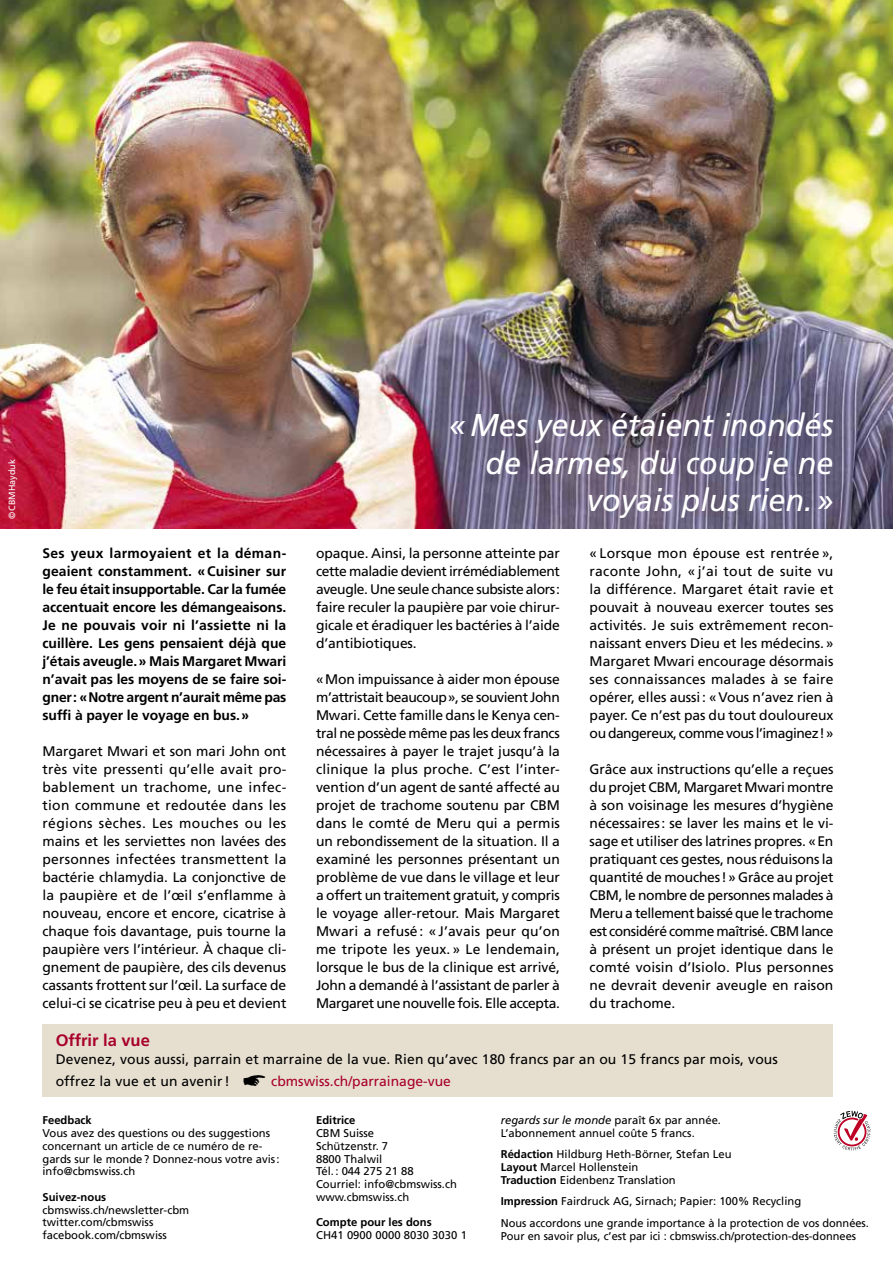
<style>
.page{position:relative;width:893px;height:1263px;background:#fff}
.page>*{position:absolute;margin:0;border:0;box-sizing:border-box;transform-origin:0 0}
.t1{font:italic 31.5px/37.8px "Frutiger LT Com";color:#fff;text-align:right}
.t2{font:700 16.5px "Frutiger LT Com";color:#a8002a}
.t3{font:13.8px/18px "Frutiger LT Com";letter-spacing:-.005em;color:#000;text-align:justify}
.t4{font:700 13.8px/18px "Frutiger LT Com";letter-spacing:-.015em;color:#000;text-align:justify}
.t5{font:13.8px "Frutiger LT Com";color:#a8002a}
.t6{font:11.25px/12.8px "Frutiger LT Com";color:#000}
.t7{font:italic 11.25px "Frutiger LT Com";color:#000}
.t8{font:700 11.25px "Frutiger LT Com";color:#000}
.t9{font:9px "Frutiger LT Com";color:#fff}
.s1{font-weight:700}
.s2{font-style:normal}
</style>
<div class="page">
<img style="left:0;top:0;width:893px;height:528px">
<div style="left:43px;top:1024px;width:790px;height:73px;background:#e6dfd0"></div>
<svg style="left:834px;top:1111px;width:36px;height:39px"></svg>
<p class="t9" style="left:7px;top:519px;width:61px;rotate:-90deg">©CBMHayduk</p>
<p class="t4" style="left:43px;top:544px;width:245px">Ses yeux larmoyaient et la déman&shy;geaient constamment. «Cuisiner sur le feu était insupportable. Car la fumée accentuait encore les démangeaisons.<br>Je ne pouvais voir ni l’assiette ni la cuillère. Les gens pensaient déjà que j’étais aveugle. » Mais Margaret Mwari n’avait pas les moyens de se faire soi&shy;gner: «Notre argent n’aurait même pas suffi à payer le voyage en bus. »</p>
<p class="t3" style="left:43px;top:742px;width:245px">Margaret Mwari et son mari John ont très vite pressenti qu’elle avait pro&shy;bablement un trachome, une infec&shy;tion commune et redoutée dans les régions sèches. Les mouches ou les mains et les serviettes non lavées des personnes infectées transmettent la bactérie chlamydia. La conjonctive de la paupière et de l’œil s’enflamme à nouveau, encore et encore, cicatrise à chaque fois davantage, puis tourne la paupière vers l’intérieur. À chaque cli&shy;gnement de paupière, des cils devenus cassants frottent sur l’œil. La surface de celui-ci se cicatrise peu à peu et devient</p>
<h1 class="t1" style="left:449px;top:406px;width:386px">«Mes yeux étaient inondés de larmes, du coup je ne voyais plus rien.»</h1>
<p class="t3" style="left:316px;top:544px;width:245px">opaque. Ainsi, la personne atteinte par cette maladie devient irrémédiablement aveugle. Une seule chance subsiste alors: faire reculer la paupière par voie chirur&shy;gicale et éradiquer les bactéries à l’aide d’antibiotiques.</p>
<p class="t3" style="left:316px;top:670px;width:245px">«Mon impuissance à aider mon épouse m’attristait beaucoup», se souvient John Mwari. Cette famille dans le Kenya cen&shy;tral ne possède même pas les deux francs nécessaires à payer le trajet jusqu’à la clinique la plus proche. C’est l’inter&shy;vention d’un agent de santé affecté au projet de trachome soutenu par CBM dans le comté de Meru qui a permis un rebondissement de la situation. Il a examiné les personnes présentant un problème de vue dans le village et leur a offert un traitement gratuit, y compris le voyage aller-retour. Mais Margaret Mwari a refusé : « J’avais peur qu’on me tripote les yeux. » Le lendemain, lorsque le bus de la clinique est arrivé, John a demandé à l’assistant de parler à Margaret une nouvelle fois. Elle accepta.</p>
<p class="t3" style="left:590px;top:544px;width:245px">« Lorsque mon épouse est rentrée », raconte John, « j’ai tout de suite vu la différence. Margaret était ravie et pouvait à nouveau exercer toutes ses activités. Je suis extrêmement recon&shy;naissant envers Dieu et les médecins.» Margaret Mwari encourage désormais ses connaissances malades à se faire opérer, elles aussi: «Vous n’avez rien à payer. Ce n’est pas du tout douloureux ou dangereux, comme vous l’imaginez!»</p>
<p class="t3" style="left:590px;top:760px;width:245px">Grâce aux instructions qu’elle a reçues du projet CBM, Margaret Mwari montre à son voisinage les mesures d’hygiène nécessaires: se laver les mains et le vi&shy;sage et utiliser des latrines propres. «En pratiquant ces gestes, nous réduisons la quantité de mouches!» Grâce au projet CBM, le nombre de personnes malades à Meru a tellement baissé que le trachome est considéré comme maîtrisé. CBM lance à présent un projet identique dans le comté voisin d’Isiolo. Plus personnes ne devrait devenir aveugle en raison du trachome.</p>
<p class="t2" style="left:56px;top:1031px;width:96px">Offrir la vue</p>
<p class="t3" style="left:56px;top:1049px;width:724px;line-height:21.6px">Devenez, vous aussi, parrain et marraine de la vue. Rien qu’avec 180 francs par an ou 15 francs par mois, vous offrez la vue et un avenir!</p>
<p class="t5" style="left:271px;top:1073px;width:181px">cbmswiss.ch/parrainage-vue</p>
<p class="t8" style="left:43px;top:1114px;width:51px">Feedback</p>
<p class="t6" style="left:43px;top:1127px;width:239px">Vous avez des questions ou des suggestions concernant un article de ce numéro de re&shy;gards sur le monde? Donnez-nous votre avis: info@cbmswiss.ch</p>
<p class="t6" style="left:43px;top:1190px;width:148px"><span class="s1">Suivez-nous </span>cbmswiss.ch/newsletter-cbm twitter.com/cbmswiss facebook.com/cbmswiss</p>
<p class="t8" style="left:316px;top:1114px;width:41px">Editrice</p>
<p class="t6" style="left:316px;top:1127px;width:60px">CBM Suisse</p>
<p class="t6" style="left:316px;top:1139px;width:74px">Schützenstr. 7</p>
<p class="t6" style="left:316px;top:1152px;width:68px">8800 Thalwil</p>
<p class="t6" style="left:316px;top:1165px;width:99px">Tél.: 044 275 21 88</p>
<p class="t6" style="left:316px;top:1178px;width:142px">Courriel: info@cbmswiss.ch</p>
<p class="t6" style="left:316px;top:1190px;width:95px">www.cbmswiss.ch</p>
<p class="t6" style="left:316px;top:1216px;width:152px"><span class="s1">Compte pour les dons<br></span>CH41 0900 0000 8030 3030 1</p>
<p class="t7" style="left:501px;top:1114px;width:222px">regards sur le monde <span class="s2">paraît 6x par année.</span></p>
<p class="t6" style="left:501px;top:1127px;width:196px">L’abonnement annuel coûte 5 francs.</p>
<p class="t6" style="left:501px;top:1148px;width:232px"><span class="s1">Rédaction</span> Hildburg Heth-Börner, Stefan Leu</p>
<p class="t6" style="left:501px;top:1161px;width:139px"><span class="s1">Layout</span> Marcel Hollenstein</p>
<p class="t6" style="left:501px;top:1173px;width:177px"><span class="s1">Traduction</span> Eidenbenz Translation</p>
<p class="t6" style="left:501px;top:1195px;width:302px"><span class="s1">Impression</span> Fairdruck AG, Sirnach; Papier: 100% Recycling</p>
<p class="t6" style="left:501px;top:1216px;width:370px">Nous accordons une grande importance à la protection de vos données.</p>
<p class="t6" style="left:501px;top:1229px;width:357px">Pour en savoir plus, c’est par ici : cbmswiss.ch/protection-des-donnees</p>
</div>
